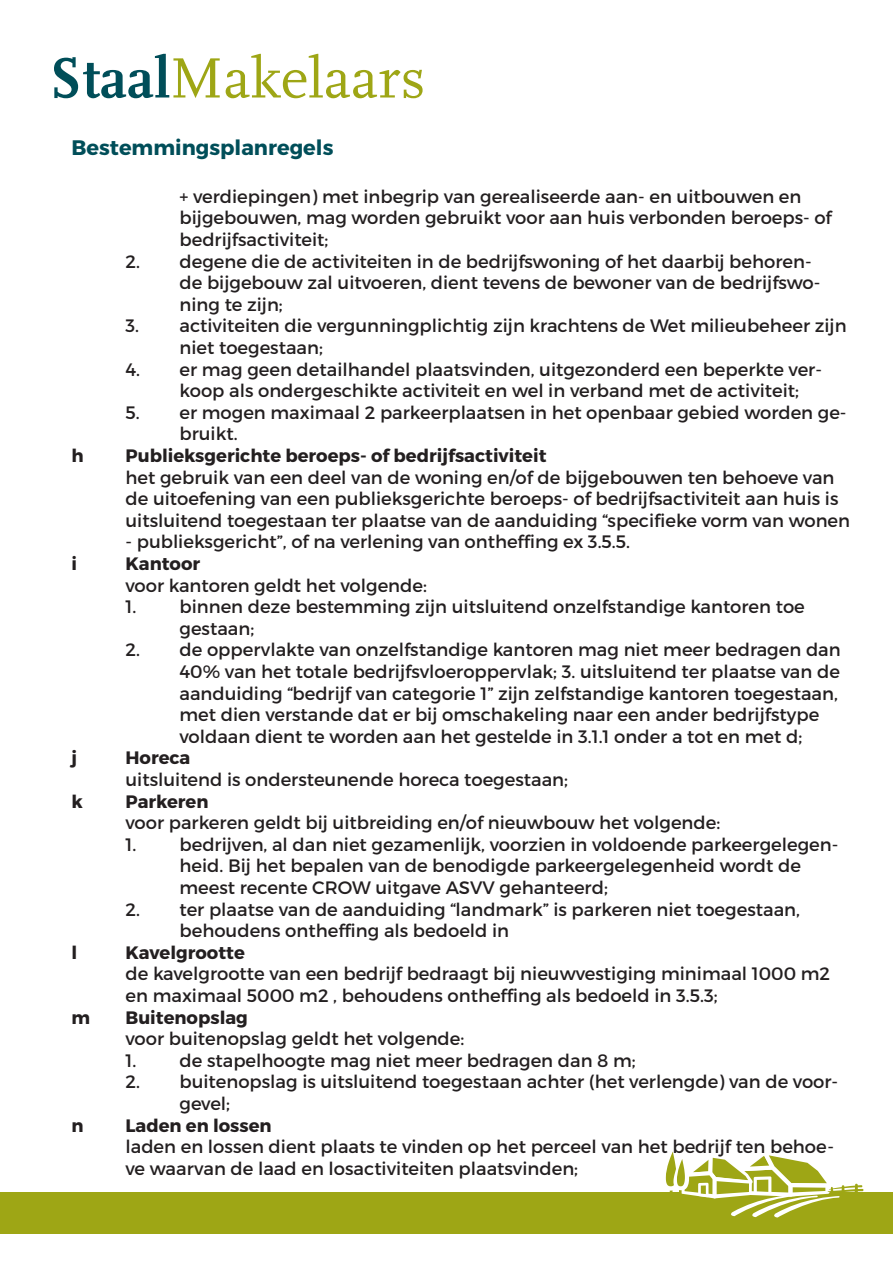
<style>
.page{position:relative;width:893px;height:1263px;background:#fff}
.page>*{position:absolute;margin:0;border:0;box-sizing:border-box;transform-origin:0 0}
.t1{font:700 21px "Montserrat";color:#004e59}
.t2{font:18px/21.6px "Montserrat";color:#231f20}
.t3{font:700 18px "Montserrat";color:#231f20}
</style>
<div class="page">
<div style="left:0;top:1192px;width:893px;height:42px;background:#9ea615"></div>
<svg style="left:54px;top:54px;width:166px;height:44px"></svg>
<svg style="left:226px;top:54px;width:197px;height:44px"></svg>
<svg style="left:665px;top:1151px;width:199px;height:67px"></svg>
<p class="t1" style="left:72px;top:134px;width:263px">Bestemmingsplanregels</p>
<p class="t2" style="left:180px;top:185px;width:623px">+ verdiepingen) met inbegrip van gerealiseerde aan- en uitbouwen en</p>
<p class="t2" style="left:180px;top:207px;width:654px">bijgebouwen, mag worden gebruikt voor aan huis verbonden beroeps- of</p>
<p class="t2" style="left:180px;top:229px;width:150px">bedrijfsactiviteit;</p>
<p class="t2" style="left:126px;top:250px;width:688px">2. degene die de activiteiten in de bedrijfswoning of het daarbij behoren-</p>
<p class="t2" style="left:180px;top:272px;width:642px">de bijgebouw zal uitvoeren, dient tevens de bewoner van de bedrijfswo-</p>
<p class="t2" style="left:180px;top:293px;width:105px">ning te zijn;</p>
<p class="t2" style="left:126px;top:315px;width:723px">3. activiteiten die vergunningplichtig zijn krachtens de Wet milieubeheer zijn</p>
<p class="t2" style="left:180px;top:337px;width:145px">niet toegestaan;</p>
<p class="t2" style="left:126px;top:358px;width:698px">4. er mag geen detailhandel plaatsvinden, uitgezonderd een beperkte ver-</p>
<p class="t2" style="left:180px;top:380px;width:621px">koop als ondergeschikte activiteit en wel in verband met de activiteit;</p>
<p class="t2" style="left:126px;top:401px;width:723px">5. er mogen maximaal 2 parkeerplaatsen in het openbaar gebied worden ge-</p>
<p class="t2" style="left:180px;top:423px;width:60px">bruikt.</p>
<p class="t3" style="left:72px;top:444px;width:14px">h</p>
<p class="t3" style="left:126px;top:444px;width:422px">Publieksgerichte beroeps- of bedrijfsactiviteit</p>
<p class="t2" style="left:126px;top:466px;width:711px">het gebruik van een deel van de woning en/of de bijgebouwen ten behoeve van</p>
<p class="t2" style="left:126px;top:488px;width:714px">de uitoefening van een publieksgerichte beroeps- of bedrijfsactiviteit aan huis is</p>
<p class="t2" style="left:126px;top:509px;width:726px">uitsluitend toegestaan ter plaatse van de aanduiding “specifieke vorm van wonen</p>
<p class="t2" style="left:126px;top:531px;width:506px">- publieksgericht”, of na verlening van ontheffing ex 3.5.5.</p>
<p class="t3" style="left:72px;top:552px;width:7px">i</p>
<p class="t3" style="left:126px;top:552px;width:76px">Kantoor</p>
<p class="t2" style="left:126px;top:574px;width:303px">voor kantoren geldt het volgende:</p>
<p class="t2" style="left:126px;top:596px;width:681px">1. binnen deze bestemming zijn uitsluitend onzelfstandige kantoren toe</p>
<p class="t2" style="left:180px;top:617px;width:76px">gestaan;</p>
<p class="t2" style="left:126px;top:639px;width:717px">2. de oppervlakte van onzelfstandige kantoren mag niet meer bedragen dan</p>
<p class="t2" style="left:180px;top:661px;width:662px">40% van het totale bedrijfsvloeroppervlak; 3. uitsluitend ter plaatse van de</p>
<p class="t2" style="left:180px;top:682px;width:660px">aanduiding “bedrijf van categorie 1” zijn zelfstandige kantoren toegestaan,</p>
<p class="t2" style="left:180px;top:704px;width:641px">met dien verstande dat er bij omschakeling naar een ander bedrijfstype</p>
<p class="t2" style="left:180px;top:725px;width:624px">voldaan dient te worden aan het gestelde in 3.1.1 onder a tot en met d;</p>
<p class="t3" style="left:72px;top:747px;width:7px">j</p>
<p class="t3" style="left:126px;top:747px;width:66px">Horeca</p>
<p class="t2" style="left:126px;top:769px;width:444px">uitsluitend is ondersteunende horeca toegestaan;</p>
<p class="t3" style="left:72px;top:790px;width:13px">k</p>
<p class="t3" style="left:126px;top:790px;width:85px">Parkeren</p>
<p class="t2" style="left:126px;top:812px;width:596px">voor parkeren geldt bij uitbreiding en/of nieuwbouw het volgende:</p>
<p class="t2" style="left:126px;top:833px;width:714px">1. bedrijven, al dan niet gezamenlijk, voorzien in voldoende parkeergelegen-</p>
<p class="t2" style="left:180px;top:855px;width:623px">heid. Bij het bepalen van de benodigde parkeergelegenheid wordt de</p>
<p class="t2" style="left:180px;top:877px;width:430px">meest recente CROW uitgave ASVV gehanteerd;</p>
<p class="t2" style="left:126px;top:898px;width:676px">2. ter plaatse van de aanduiding “landmark” is parkeren niet toegestaan,</p>
<p class="t2" style="left:180px;top:920px;width:331px">behoudens ontheffing als bedoeld in</p>
<p class="t3" style="left:72px;top:941px;width:7px">l</p>
<p class="t3" style="left:126px;top:941px;width:121px">Kavelgrootte</p>
<p class="t2" style="left:126px;top:963px;width:706px">de kavelgrootte van een bedrijf bedraagt bij nieuwvestiging minimaal 1000 m2</p>
<p class="t2" style="left:126px;top:985px;width:594px">en maximaal 5000 m2 , behoudens ontheffing als bedoeld in 3.5.3;</p>
<p class="t3" style="left:72px;top:1006px;width:20px">m</p>
<p class="t3" style="left:126px;top:1006px;width:124px">Buitenopslag</p>
<p class="t2" style="left:126px;top:1028px;width:340px">voor buitenopslag geldt het volgende:</p>
<p class="t2" style="left:126px;top:1049px;width:512px">1. de stapelhoogte mag niet meer bedragen dan 8 m;</p>
<p class="t2" style="left:180px;top:1071px;width:660px;text-indent:-54px">2. buitenopslag is uitsluitend toegestaan achter (het verlengde) van de voor&shy;gevel;</p>
<p class="t3" style="left:72px;top:1114px;width:14px">n</p>
<p class="t3" style="left:126px;top:1114px;width:148px">Laden en lossen</p>
<p class="t2" style="left:126px;top:1136px;width:710px">laden en lossen dient plaats te vinden op het perceel van het bedrijf ten behoe&shy;ve waarvan de laad en losactiviteiten plaatsvinden;</p>
</div>
